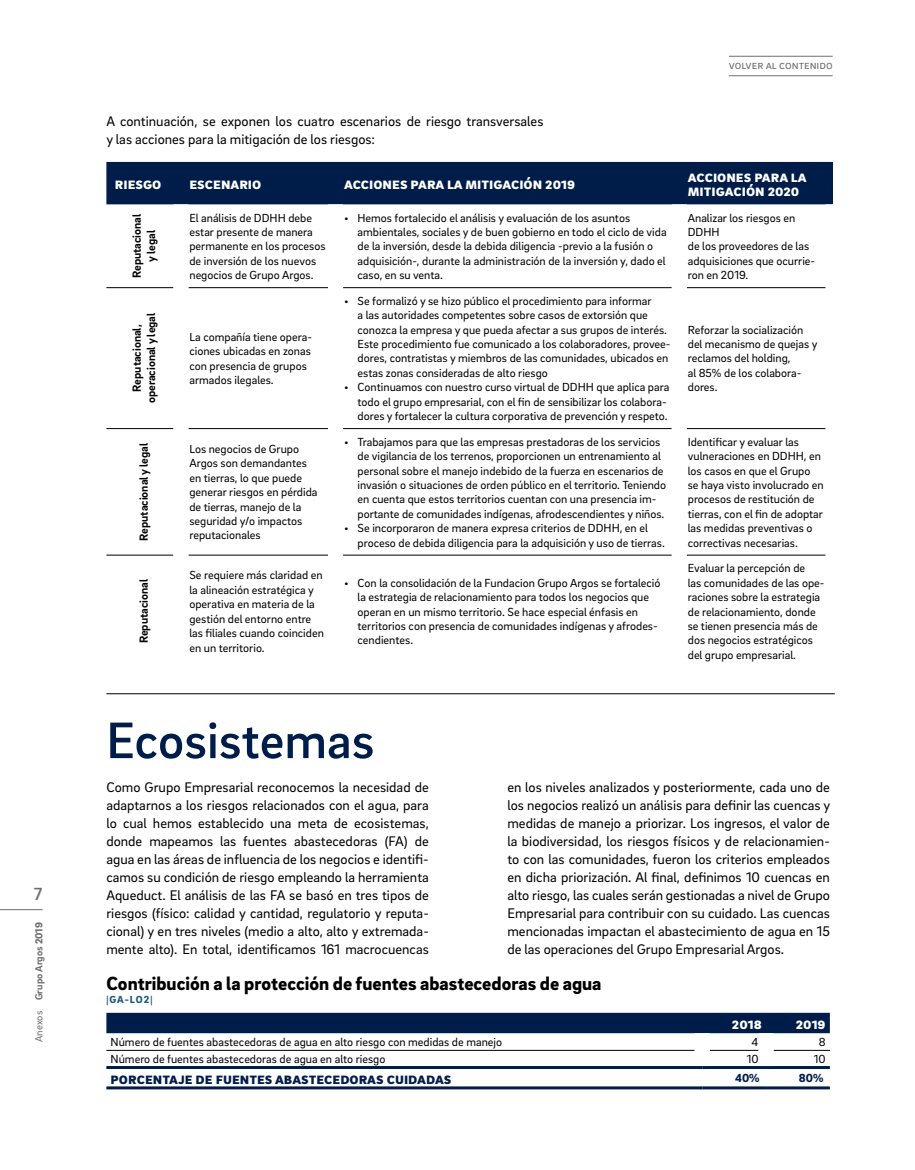
<style>
.page{position:relative;width:915px;height:1170px;background:#fff}
.page>*{position:absolute;margin:0;border:0;box-sizing:border-box;transform-origin:0 0}
.t1{font:500 52.5px "Brix Sans";color:#001d4a}
.t2{font:900 19.5px "Brix Sans";color:#000}
.t3{font:500 18px "Brix Sans";color:#706f6f}
.t4{font:900 16.5px/13.5px "Brix Sans";color:#fff}
.t5{font:900 16.5px "Brix Sans";color:#001d4a}
.t6{font:14.25px/18px "Brix Sans";color:#000;text-align:justify}
.t7{font:12px/14.4px "Brix Sans";color:#000}
.t8{font:700 12px/14.4px "Brix Sans";color:#000;text-align:center}
.t9{font:12px "Brix Sans";color:#706f6f}
.t10{font:900 12px "Brix Sans";color:#001d4a}
.t11{font:700 10.5px "Brix Sans";color:#706f6f}
.t12{font:900 10.5px "Brix Sans";color:#1d587b}
.s1{font-weight:400}
.s2{font-weight:900}
</style>
<div class="page">
<div style="left:106px;top:162px;width:726px;height:42px;background:#001d4a"></div>
<hr style="left:106px;top:287px;width:67px;height:1px;background:#000">
<hr style="left:188px;top:287px;width:140px;height:1px;background:#000">
<hr style="left:343px;top:287px;width:328px;height:1px;background:#000">
<hr style="left:686px;top:287px;width:139px;height:1px;background:#000">
<hr style="left:106px;top:428px;width:67px;height:1px;background:#000">
<hr style="left:188px;top:428px;width:140px;height:1px;background:#000">
<hr style="left:343px;top:428px;width:328px;height:1px;background:#000">
<hr style="left:686px;top:428px;width:139px;height:1px;background:#000">
<hr style="left:106px;top:555px;width:67px;height:1px;background:#000">
<hr style="left:188px;top:555px;width:140px;height:1px;background:#000">
<hr style="left:343px;top:555px;width:328px;height:1px;background:#000">
<hr style="left:686px;top:555px;width:139px;height:1px;background:#000">
<div style="left:106px;top:1012px;width:723px;height:21px;background:#001d4a"></div>
<hr style="left:106px;top:1049px;width:588px;height:1px;background:#000">
<hr style="left:709px;top:1049px;width:49px;height:1px;background:#000">
<hr style="left:773px;top:1049px;width:56px;height:1px;background:#000">
<hr style="left:106px;top:1065px;width:596px;height:3px;background:#001d4a">
<hr style="left:702px;top:1065px;width:63px;height:3px;background:#001d4a">
<hr style="left:765px;top:1065px;width:64px;height:3px;background:#001d4a">
<hr style="left:106px;top:1086px;width:596px;height:3px;background:#001d4a">
<hr style="left:702px;top:1086px;width:63px;height:3px;background:#001d4a">
<hr style="left:765px;top:1086px;width:64px;height:3px;background:#001d4a">
<hr style="left:106px;top:693px;width:728px;height:1px;background:#000">
<hr style="left:0;top:909px;width:43px;height:1px;background:#706f6f">
<hr style="left:728px;top:56px;width:104px;height:1px;background:#706f6f">
<hr style="left:728px;top:75px;width:104px;height:1px;background:#706f6f">
<h3 class="t3" style="left:34px;top:882px;width:10px">7</h3>
<p class="t11" style="left:32px;top:1041px;width:121px;rotate:-90deg"><span class="s1">Anexos</span> Grupo Argos <span class="s2">2019</span></p>
<p class="t6" style="left:106px;top:111px;width:438px">A continuación, se exponen los cuatro escenarios de riesgo transversales y las acciones para la mitigación de los riesgos:</p>
<p class="t9" style="left:728px;top:57px;width:105px">volver al contenido</p>
<h3 class="t4" style="left:115px;top:176px;width:48px">riesgo</h3>
<h3 class="t4" style="left:189px;top:176px;width:73px">escenario</h3>
<h3 class="t4" style="left:344px;top:176px;width:232px">acciones para la mitigación 2019</h3>
<h3 class="t4" style="left:687px;top:169px;width:120px">acciones para la mitigación 2020</h3>
<p class="t8" style="left:129px;top:278px;width:66px;rotate:-90deg">Reputacional y legal</p>
<p class="t7" style="left:189px;top:210px;width:138px">El análisis de DDHH debe estar presente de manera permanente en los procesos de inversión de los nuevos negocios de Grupo Argos.</p>
<p class="t7" style="left:357px;top:210px;width:310px;text-indent:-14px">• Hemos fortalecido el análisis y evaluación de los asuntos ambientales, sociales y de buen gobierno en todo el ciclo de vida de la inversión, desde la debida diligencia -previo a la fusión o adquisición-, durante la administración de la inversión y, dado el caso, en su venta.</p>
<p class="t7" style="left:687px;top:210px;width:129px">Analizar los riesgos en<br>DDHH<br>de los proveedores de las adquisiciones que ocurrie&shy;ron en 2019.</p>
<p class="t8" style="left:129px;top:403px;width:92px;rotate:-90deg">Reputacional, operacional y legal</p>
<p class="t7" style="left:357px;top:293px;width:314px;text-indent:-14px">• Se formalizó y se hizo público el procedimiento para informar<br>a las autoridades competentes sobre casos de extorsión que conozca la empresa y que pueda afectar a sus grupos de interés.<br>Este procedimiento fue comunicado a los colaboradores, provee&shy;dores, contratistas y miembros de las comunidades, ubicados en estas zonas consideradas de alto riesgo</p>
<p class="t7" style="left:357px;top:379px;width:313px;text-indent:-14px">• Continuamos con nuestro curso virtual de DDHH que aplica para todo el grupo empresarial, con el fin de sensibilizar los colabora&shy;dores y fortalecer la cultura corporativa de prevención y respeto.</p>
<p class="t7" style="left:687px;top:322px;width:131px">Reforzar la socialización del mecanismo de quejas y reclamos del holding,<br>al 85% de los colabora&shy;dores.</p>
<p class="t7" style="left:189px;top:329px;width:124px">La compañía tiene opera&shy;ciones ubicadas en zonas con presencia de grupos armados ilegales.</p>
<p class="t8" style="left:136px;top:540px;width:99px;rotate:-90deg">Reputacional y legal</p>
<p class="t7" style="left:189px;top:441px;width:130px">Los negocios de Grupo<br>Argos son demandantes en tierras, lo que puede generar riesgos en pérdida de tierras, manejo de la seguridad y/o impactos reputacionales</p>
<p class="t7" style="left:357px;top:434px;width:310px;text-indent:-14px">• Trabajamos para que las empresas prestadoras de los servicios de vigilancia de los terrenos, proporcionen un entrenamiento al personal sobre el manejo indebido de la fuerza en escenarios de invasión o situaciones de orden público en el territorio. Teniendo en cuenta que estos territorios cuentan con una presencia im&shy;portante de comunidades indígenas, afrodescendientes y niños.</p>
<p class="t7" style="left:357px;top:520px;width:309px;text-indent:-14px">• Se incorporaron de manera expresa criterios de DDHH, en el proceso de debida diligencia para la adquisición y uso de tierras.</p>
<p class="t8" style="left:136px;top:643px;width:66px;rotate:-90deg">Reputacional</p>
<p class="t7" style="left:189px;top:567px;width:136px">Se requiere más claridad en la alineación estratégica y operativa en materia de la gestión del entorno entre las filiales cuando coinciden en un territorio.</p>
<p class="t7" style="left:357px;top:575px;width:304px;text-indent:-13px">• Con la consolidación de la Fundacion Grupo Argos se fortaleció la estrategia de relacionamiento para todos los negocios que operan en un mismo territorio. Se hace especial énfasis en territorios con presencia de comunidades indígenas y afrodes&shy;cendientes.</p>
<p class="t7" style="left:687px;top:434px;width:137px">Identificar y evaluar las vulneraciones en DDHH, en los casos en que el Grupo se haya visto involucrado en procesos de restitución de tierras, con el fin de adoptar las medidas preventivas o correctivas necesarias.</p>
<p class="t7" style="left:687px;top:560px;width:138px">Evaluar la percepción de<br>las comunidades de las ope&shy;raciones sobre la estrategia de relacionamiento, donde se tienen presencia más de dos negocios estratégicos del grupo empresarial.</p>
<h1 class="t1" style="left:106px;top:706px;width:269px">Ecosistemas</h1>
<p class="t6" style="left:106px;top:777px;width:324px">Como Grupo Empresarial reconocemos la necesidad de adaptarnos a los riesgos relacionados con el agua, para lo cual hemos establecido una meta de ecosistemas, donde mapeamos las fuentes abastecedoras (FA) de agua en las áreas de influencia de los negocios e identifi&shy;camos su condición de riesgo empleando la herramienta Aqueduct. El análisis de las FA se basó en tres tipos de riesgos (físico: calidad y cantidad, regulatorio y reputa&shy;cional) y en tres niveles (medio a alto, alto y extremada&shy;mente alto). En total, identificamos 161 macrocuencas</p>
<p class="t6" style="left:507px;top:777px;width:324px">en los niveles analizados y posteriormente, cada uno de los negocios realizó un análisis para definir las cuencas y medidas de manejo a priorizar. Los ingresos, el valor de la biodiversidad, los riesgos físicos y de relacionamien&shy;to con las comunidades, fueron los criterios empleados en dicha priorización. Al final, definimos 10 cuencas en alto riesgo, las cuales serán gestionadas a nivel de Grupo Empresarial para contribuir con su cuidado. Las cuencas mencionadas impactan el abastecimiento de agua en 15 de las operaciones del Grupo Empresarial Argos.</p>
<h2 class="t2" style="left:106px;top:970px;width:496px">Contribución a la protección de fuentes abastecedoras de agua</h2>
<p class="t12" style="left:106px;top:992px;width:48px">|GA-LO2|</p>
<h3 class="t4" style="left:731px;top:1015px;width:31px">2018</h3>
<h3 class="t4" style="left:795px;top:1015px;width:31px">2019</h3>
<p class="t7" style="left:111px;top:1034px;width:393px">Número de fuentes abastecedoras de agua en alto riesgo con medidas de manejo</p>
<p class="t7" style="left:751px;top:1034px;width:8px">4</p>
<p class="t7" style="left:818px;top:1034px;width:8px">8</p>
<p class="t7" style="left:111px;top:1051px;width:276px">Número de fuentes abastecedoras de agua en alto riesgo</p>
<p class="t7" style="left:746px;top:1051px;width:13px">10</p>
<p class="t7" style="left:813px;top:1051px;width:13px">10</p>
<h3 class="t5" style="left:111px;top:1067px;width:342px">porcentaje de fuentes abastecedoras cuidadas</h3>
<p class="t10" style="left:735px;top:1069px;width:26px">40%</p>
<p class="t10" style="left:798px;top:1069px;width:26px">80%</p>
</div>
